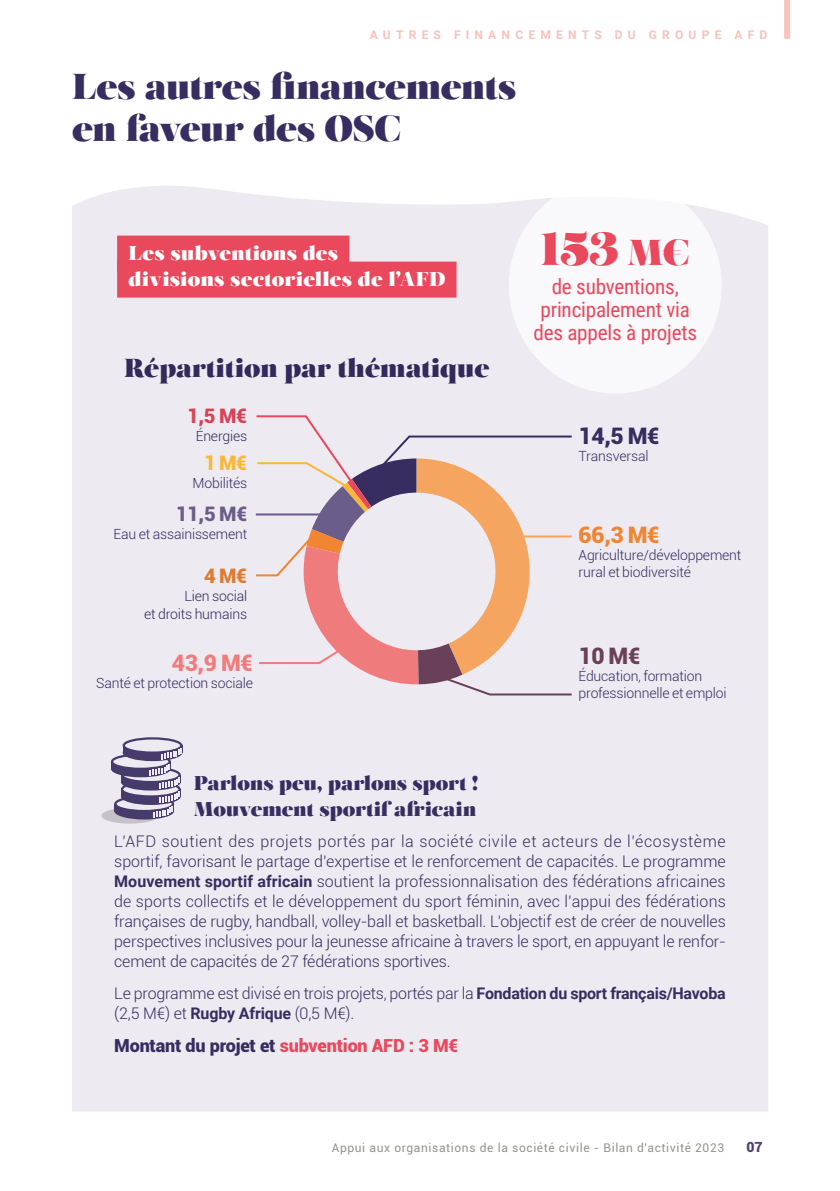
<style>
.page{position:relative;width:840px;height:1191px;background:#fff}
.page>*{position:absolute;margin:0;border:0;box-sizing:border-box;transform-origin:0 0}
.t1{font:46px "Salome";color:#e9485d}
.t2{font:36px/42px "Salome";letter-spacing:-.02em;color:#372d60}
.t3{font:26px "Salome";letter-spacing:-.01em;color:#372d60}
.t4{font:900 22.8px "Roboto";color:#f18531}
.t5{font:900 22.8px "Roboto";color:#f07c7d}
.t6{font:900 22.8px "Roboto";color:#372d60}
.t7{font:900 22.8px "Roboto";color:#6a4059}
.t8{font:21.2px/23px "Roboto Condensed";letter-spacing:-.01em;color:#e9485d;text-align:center}
.t9{font:20px/26px "Salome";letter-spacing:-.01em;color:#372d60}
.t10{font:20px/26px "Salome";letter-spacing:.005em;color:#fff}
.t11{font:900 20px "Roboto";color:#6a5d89}
.t12{font:900 20px "Roboto";color:#e9485d}
.t13{font:900 20px "Roboto";color:#f18531}
.t14{font:900 20px "Roboto";color:#fab636}
.t15{font:900 18px "Roboto";letter-spacing:-.01em;color:#372d60}
.t16{font:300 16px/20px "Roboto";letter-spacing:-.01em;color:#372d60;text-align:justify}
.t17{font:300 14px/17px "Roboto";letter-spacing:-.01em;color:#372d60}
.t18{font:900 14px "Roboto";color:#4c4171}
.t19{font:12px "Roboto";letter-spacing:.05em;color:#959490}
.t20{font:700 12px "Roboto";letter-spacing:.435em;color:#f9c2bb}
.s1{font-size:36px}
.s2{font-weight:700}
.s3{color:#e9485d}
</style>
<div class="page">
<div style="left:783px;top:0;width:6px;height:39px;background:#f9c2bb"></div>
<div style="left:72px;top:186px;width:695px;height:925px;background:#edeaf1"></div>
<div style="left:508px;top:177px;width:213px;height:216px;background:#f9f8fa;border-radius:50%"></div>
<div style="left:117px;top:235px;width:232px;height:36px;background:#e9485d"></div>
<div style="left:117px;top:261px;width:339px;height:36px;background:#e9485d"></div>
<svg style="left:254px;top:414px;width:319px;height:282px;background:#e4cfcf"></svg>
<p class="t20" style="left:369px;top:26px;width:399px">AUTRES FINANCEMENTS DU GROUPE AFD</p>
<h2 class="t2" style="left:72px;top:65px;width:445px">Les autres financements en faveur des OSC</h2>
<p class="t10" style="left:128px;top:239px;width:318px">Les subventions des<br>divisions sectorielles de l’AFD</p>
<h3 class="t3" style="left:124px;top:351px;width:367px">Répartition par thématique</h3>
<p class="t12" style="left:187px;top:401px;width:62px">1,5 M€</p>
<p class="t17" style="left:196px;top:427px;width:53px">Énergies</p>
<p class="t14" style="left:204px;top:449px;width:45px">1 M€</p>
<p class="t17" style="left:192px;top:474px;width:56px">Mobilités</p>
<p class="t11" style="left:176px;top:499px;width:73px">11,5 M€</p>
<p class="t17" style="left:114px;top:525px;width:135px">Eau et assainissement</p>
<p class="t13" style="left:204px;top:561px;width:45px">4 M€</p>
<p class="t17" style="left:144px;top:586px;width:105px;line-height:18px;text-align:right">Lien social<br>et droits humains</p>
<h3 class="t5" style="left:172px;top:646px;width:83px">43,9 M€</h3>
<p class="t17" style="left:96px;top:674px;width:158px">Santé et protection sociale</p>
<h1 class="t1" style="left:540px;top:219px;width:150px">153 <span class="s1">M€</span></h1>
<h3 class="t8" style="left:533px;top:274px;width:165px">de subventions, principalement via des appels à projets</h3>
<h3 class="t6" style="left:578px;top:420px;width:83px">14,5 M€</h3>
<p class="t17" style="left:578px;top:447px;width:71px">Transversal</p>
<h3 class="t4" style="left:578px;top:518px;width:83px">66,3 M€</h3>
<p class="t17" style="left:578px;top:545px;width:164px">Agriculture/développement rural et biodiversité</p>
<h3 class="t7" style="left:578px;top:639px;width:64px">10 M€</h3>
<p class="t17" style="left:578px;top:667px;width:149px">Éducation, formation professionnelle et emploi</p>
<p class="t9" style="left:194px;top:770px;width:285px">Parlons peu, parlons sport !<br>Mouvement sportif africain</p>
<p class="t16" style="left:114px;top:831px;width:612px">L'AFD soutient des projets portés par la société civile et acteurs de l’écosystème sportif, favorisant le partage d’expertise et le renforcement de capacités. Le programme <span class="s2">Mouvement sportif africain</span> soutient la professionnalisation des fédérations africaines de sports collectifs et le développement du sport féminin, avec l’appui des fédérations françaises de rugby, handball, volley-ball et basketball. L'objectif est de créer de nouvelles perspectives inclusives pour la jeunesse africaine à travers le sport, en appuyant le renfor&shy;cement de capacités de 27 fédérations sportives.</p>
<p class="t16" style="left:114px;top:982px;width:612px">Le programme est divisé en trois projets, portés par la <span class="s2">Fondation du sport français/Havoba </span>(2,5 M€) et <span class="s2">Rugby Afrique</span> (0,5 M€).</p>
<p class="t15" style="left:114px;top:1033px;width:345px">Montant du projet et <span class="s3">subvention AFD : 3 M€</span></p>
<p class="t19" style="left:331px;top:1139px;width:393px">Appui aux organisations de la société civile - Bilan d'activité 2023</p>
<p class="t18" style="left:746px;top:1136px;width:18px">07</p>
</div>
